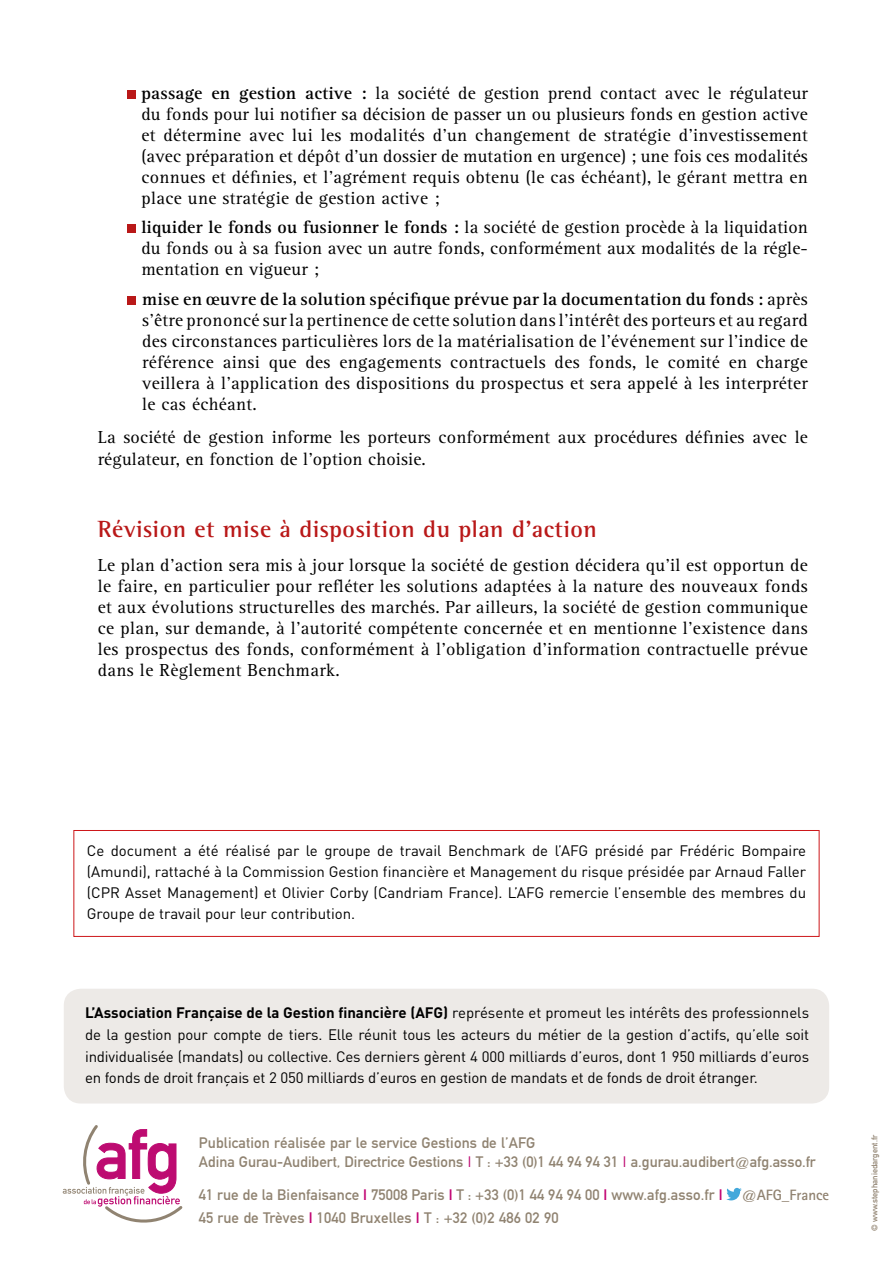
<style>
.page{position:relative;width:893px;height:1263px;background:#fff}
.page>*{position:absolute;margin:0;border:0;box-sizing:border-box;transform-origin:0 0}
.t1{font:700 24px "Rotis Semi Serif";letter-spacing:.02em;color:#b91818}
.t2{font:18px/21px "Rotis Serif";letter-spacing:.01em;color:#000;text-align:justify}
.t3{font:15px/21.8px "DIN";letter-spacing:-.01em;color:#000;text-align:justify}
.t4{font:15px/19.5px "DIN Mittelschrift";letter-spacing:.01em;color:#908371}
.t5{font:700 15px "Rotis Sans Serif";color:#908270}
.t6{font:8.25px "DIN Mittelschrift";color:#908270}
.s1{font-weight:700}
.s2{font-family:"DIN";color:#bd0b71}
.s3{font-family:"Rotis Sans Serif";font-weight:700;color:#908270}
.s4{color:#c10071}
</style>
<div class="page">
<svg style="left:63px;top:1125px;width:119px;height:97px"></svg>
<div style="left:64px;top:989px;width:765px;height:114px;background:#edeae7;border-radius:17px"></div>
<svg style="left:726px;top:1188px;width:16px;height:12px"></svg>
<div style="left:74px;top:830px;width:745px;height:106px;border:1px solid #cd171a"></div>
<div style="left:128px;top:90px;width:8px;height:9px;background:#b91818"></div>
<div style="left:128px;top:225px;width:8px;height:8px;background:#b91818"></div>
<div style="left:128px;top:296px;width:8px;height:9px;background:#b91818"></div>
<p class="t2" style="left:141px;top:83px;width:668px"><span class="s1">passage en gestion active :</span> la société de gestion prend contact avec le régulateur du fonds pour lui notifier sa décision de passer un ou plusieurs fonds en gestion active et détermine avec lui les modalités d’un changement de stratégie d’investissement (avec préparation et dépôt d’un dossier de mutation en urgence) ; une fois ces modalités connues et définies, et l’agrément requis obtenu (le cas échéant), le gérant mettra en place une stratégie de gestion active ;</p>
<p class="t2" style="left:141px;top:217px;width:668px"><span class="s1">liquider le fonds ou fusionner le fonds :</span> la société de gestion procède à la liquidation du fonds ou à sa fusion avec un autre fonds, conformément aux modalités de la régle&shy;mentation en vigueur ;</p>
<p class="t2" style="left:142px;top:289px;width:667px"><span class="s1">mise en œuvre de la solution spécifique prévue par la documentation du fonds :</span> après s’être prononcé sur la pertinence de cette solution dans l’intérêt des porteurs et au regard des circonstances particulières lors de la matérialisation de l’événement sur l’indice de référence ainsi que des engagements contractuels des fonds, le comité en charge veillera à l’application des dispositions du prospectus et sera appelé à les interpréter le cas échéant.</p>
<p class="t2" style="left:98px;top:427px;width:712px">La société de gestion informe les porteurs conformément aux procédures définies avec le régulateur, en fonction de l’option choisie.</p>
<h1 class="t1" style="left:98px;top:514px;width:501px">Révision et mise à disposition du plan d’action</h1>
<p class="t2" style="left:98px;top:555px;width:712px">Le plan d’action sera mis à jour lorsque la société de gestion décidera qu’il est opportun de le faire, en particulier pour refléter les solutions adaptées à la nature des nouveaux fonds et aux évolutions structurelles des marchés. Par ailleurs, la société de gestion communique ce plan, sur demande, à l’autorité compétente concernée et en mentionne l’existence dans les prospectus des fonds, conformément à l’obligation d’information contractuelle prévue dans le Règlement Benchmark.</p>
<p class="t3" style="left:87px;top:839px;width:721px;line-height:21px">Ce document a été réalisé par le groupe de travail Benchmark de l’AFG présidé par Frédéric Bompaire (Amundi), rattaché à la Commission Gestion financière et Management du risque présidée par Arnaud Faller (CPR Asset Management) et Olivier Corby (Candriam France). L’AFG remercie l’ensemble des membres du Groupe de travail pour leur contribution.</p>
<p class="t3" style="left:85px;top:1002px;width:726px"><span class="s1">L’Association Française de la Gestion financière (AFG)</span> représente et promeut les intérêts des professionnels de la gestion pour compte de tiers. Elle réunit tous les acteurs du métier de la gestion d’actifs, qu’elle soit individualisée (mandats) ou collective. Ces derniers gèrent 4 000 milliards d’euros, dont 1 950 milliards d’euros en fonds de droit français et 2 050 milliards d’euros en gestion de mandats et de fonds de droit étranger.</p>
<p class="t4" style="left:199px;top:1133px;width:618px">Publication réalisée par le service Gestions de l’AFG<br>Adina Gurau-Audibert, Directrice Gestions <span class="s2">I</span> T : +33 (0)1 44 94 94 31 <span class="s2">I</span> a.gurau.audibert<span class="s3">@</span>afg.asso.fr</p>
<p class="t4" style="left:199px;top:1185px;width:525px">41 rue de la Bienfaisance <span class="s4">I</span> 75008 Paris <span class="s4">I</span> T : +33 (0)1 44 94 94 00 <span class="s4">I</span> www.afg.asso.fr <span class="s4">I</span></p>
<p class="t5" style="left:742px;top:1186px;width:89px">@AFG_France</p>
<p class="t4" style="left:199px;top:1208px;width:361px">45 rue de Trèves <span class="s4">I</span> 1040 Bruxelles <span class="s4">I</span> T : +32 (0)2 486 02 90</p>
<p class="t6" style="left:870px;top:1231px;width:98px;rotate:-90deg">© www.stephaniedargent.fr</p>
</div>
